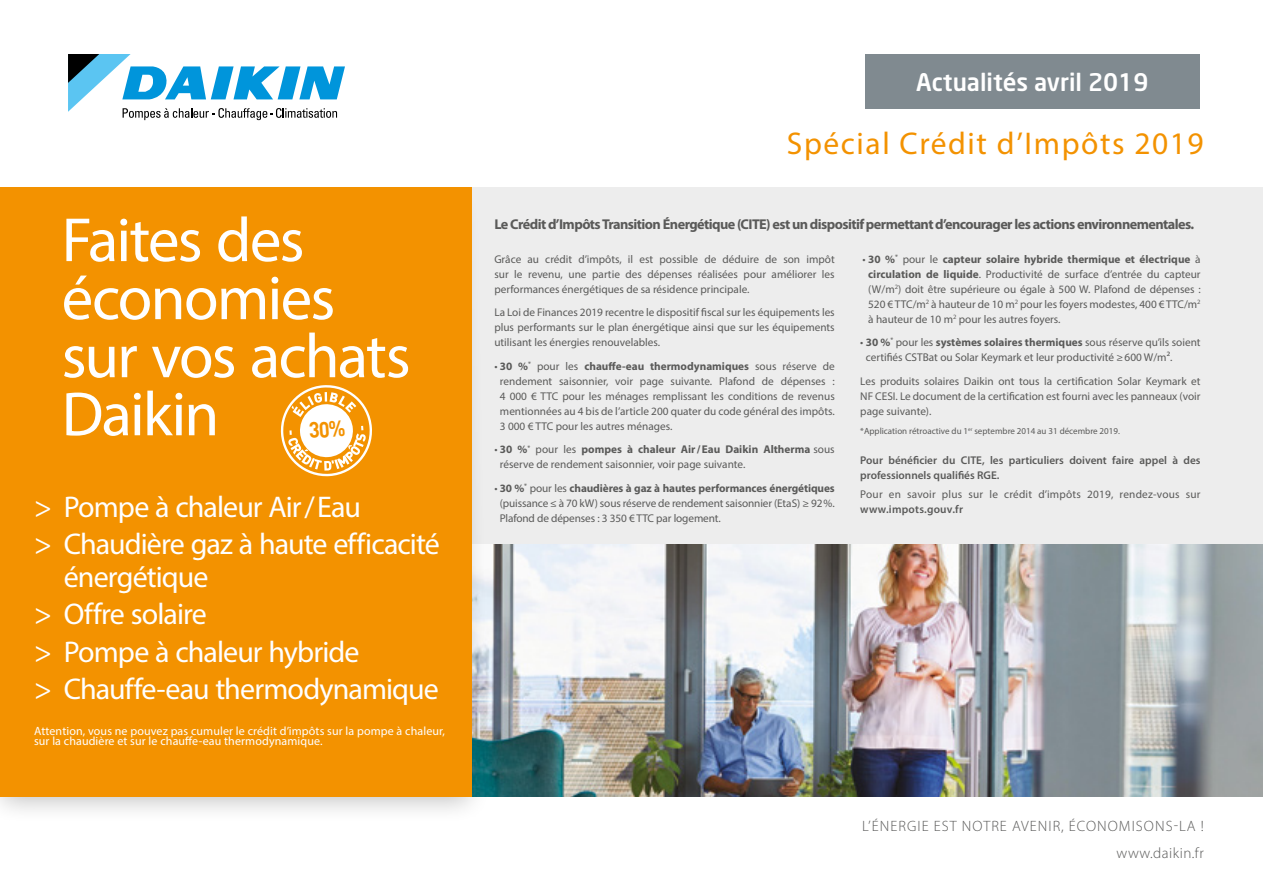
<style>
.page{position:relative;width:1263px;height:893px;background:#fff}
.page>*{position:absolute;margin:0;border:0;box-sizing:border-box;transform-origin:0 0}
.t1{font:62.85px/58.1px "Myriad Pro";letter-spacing:-.03em;color:#fff}
.t2{font:31.5px "Myriad Pro";letter-spacing:.05em;color:#f39200}
.t3{font:30px/33px "Myriad Pro";letter-spacing:-.03em;color:#fff}
.t4{font:500 24px "Neo Sans";color:#fff}
.t5{font:300 15px/27px "Myriad Pro";letter-spacing:.07em;color:#5a5a59;text-align:right}
.t6{font:700 14.25px "Myriad Pro";letter-spacing:-.04em;color:#5a5a59}
.t7{font:12px/10.5px "Myriad Pro";letter-spacing:.01em;color:#fff}
.t8{font:11.25px/15px "Myriad Pro";color:#5a5a59;text-align:justify}
.t9{font:600 11.25px/15px "Myriad Pro";color:#5a5a59}
.t10{font:11.25px/15px "Myriad Pro";letter-spacing:.02em;color:#5a5a59}
.t11{font:9px "Myriad Pro";color:#5a5a59}
.s1{font-weight:700}
.s2{font-weight:600}
</style>
<div class="page">
<div style="left:0;top:187px;width:1263px;height:609px;background:#ededed"></div>
<img style="left:490px;top:545px;width:773px;height:251px">
<div style="left:0;top:184px;width:490px;height:641px;background:#000;opacity:.25"></div>
<div style="left:0;top:187px;width:471px;height:609px;background:#f39200"></div>
<svg style="left:68px;top:54px;width:277px;height:66px"></svg>
<div style="left:865px;top:54px;width:335px;height:54px;background:#808a90"></div>
<svg style="left:280px;top:385px;width:92px;height:92px"></svg>
<p class="t1" style="left:62px;top:210px;width:350px">Faites des économies sur vos achats<br>Daikin</p>
<p class="t3" style="left:34px;top:490px;width:329px">&gt; Pompe à chaleur Air/Eau</p>
<p class="t3" style="left:64px;top:527px;width:378px;text-indent:-30px">&gt; Chaudière gaz à haute efficacité énergétique</p>
<p class="t3" style="left:34px;top:597px;width:174px">&gt; Offre solaire</p>
<p class="t3" style="left:34px;top:635px;width:327px">&gt; Pompe à chaleur hybride</p>
<p class="t3" style="left:34px;top:672px;width:406px">&gt; Chauffe-eau thermodynamique</p>
<p class="t7" style="left:34px;top:725px;width:413px">Attention, vous ne pouvez pas cumuler le crédit d’impôts sur la pompe à chaleur, sur la chaudière et sur le chauffe-eau thermodynamique.</p>
<p class="t4" style="left:916px;top:67px;width:234px">Actualités avril 2019</p>
<p class="t2" style="left:787px;top:124px;width:418px">Spécial Crédit d’Impôts 2019</p>
<p class="t6" style="left:494px;top:215px;width:701px">Le Crédit d’Impôts Transition Énergétique (CITE) est un dispositif permettant d’encourager les actions environnementales.</p>
<p class="t8" style="left:494px;top:251px;width:342px">Grâce au crédit d’impôts, il est possible de déduire de son impôt sur le revenu, une partie des dépenses réalisées pour améliorer les performances énergétiques de sa résidence principale.</p>
<p class="t8" style="left:494px;top:305px;width:342px">La Loi de Finances 2019 recentre le dispositif fiscal sur les équipements les plus performants sur le plan énergétique ainsi que sur les équipements utilisant les énergies renouvelables.</p>
<p class="t8" style="left:500px;top:358px;width:336px;text-indent:-6px">• <span class="s1">30 %</span><sup>*</sup> pour les <span class="s1">chauffe-eau thermodynamiques</span> sous réserve de rendement saisonnier, voir page suivante. Plafond de dépenses :<br>4 000 € TTC pour les ménages remplissant les conditions de revenus mentionnées au 4 bis de l’article 200 quater du code général des impôts.<br>3 000 € TTC pour les autres ménages.</p>
<p class="t8" style="left:500px;top:442px;width:336px;text-indent:-6px">• <span class="s1">30 %</span><sup>*</sup> pour les <span class="s1">pompes à chaleur Air/Eau Daikin Altherma</span> sous réserve de rendement saisonnier, voir page suivante.</p>
<p class="t8" style="left:500px;top:480px;width:337px;text-indent:-5px">• <span class="s1">30 %</span><sup>*</sup> pour les <span class="s1">chaudières à gaz à hautes performances énergétiques </span>(puissance ≤ à 70 kW) sous réserve de rendement saisonnier (EtaS) ≥ 92%.<br>Plafond de dépenses : 3 350 € TTC par logement.</p>
<p class="t8" style="left:868px;top:251px;width:334px;text-indent:-6px">• <span class="s1">30 %</span><sup>*</sup> pour le <span class="s1">capteur solaire hybride thermique et électrique</span> à <span class="s1">circulation de liquide</span>. Productivité de surface d’entrée du capteur (W/m<sup>2</sup>) doit être supérieure ou égale à 500 W. Plafond de dépenses :<br>520 € TTC/m<sup>2</sup> à hauteur de 10 m<sup>2</sup> pour les foyers modestes, 400 € TTC/m<sup>2 </sup>à hauteur de 10 m<sup>2</sup> pour les autres foyers.</p>
<p class="t8" style="left:866px;top:335px;width:336px;text-indent:-6px">• <span class="s1">30 %</span><sup>*</sup> pour les <span class="s1">systèmes solaires thermiques</span> sous réserve qu’ils soient certifiés CSTBat ou Solar Keymark et leur productivité ≥600 W/m2.</p>
<p class="t8" style="left:860px;top:373px;width:342px">Les produits solaires Daikin ont tous la certification Solar Keymark et NF CESI. Le document de la certification est fourni avec les panneaux (voir page suivante).</p>
<p class="t11" style="left:860px;top:425px;width:261px">*Application rétroactive du 1<sup>er</sup> septembre 2014 au 31 décembre 2019.</p>
<p class="t9" style="left:860px;top:452px;width:342px">Pour bénéficier du CITE, les particuliers doivent faire appel à des professionnels qualifiés RGE.</p>
<p class="t10" style="left:860px;top:486px;width:342px">Pour en savoir plus sur le crédit d’impôts 2019, rendez-vous sur <span class="s2">www.impots.gouv.fr</span></p>
<p class="t5" style="left:862px;top:812px;width:343px">L’ÉNERGIE EST NOTRE AVENIR, ÉCONOMISONS-LA ! www.daikin.fr</p>
</div>
